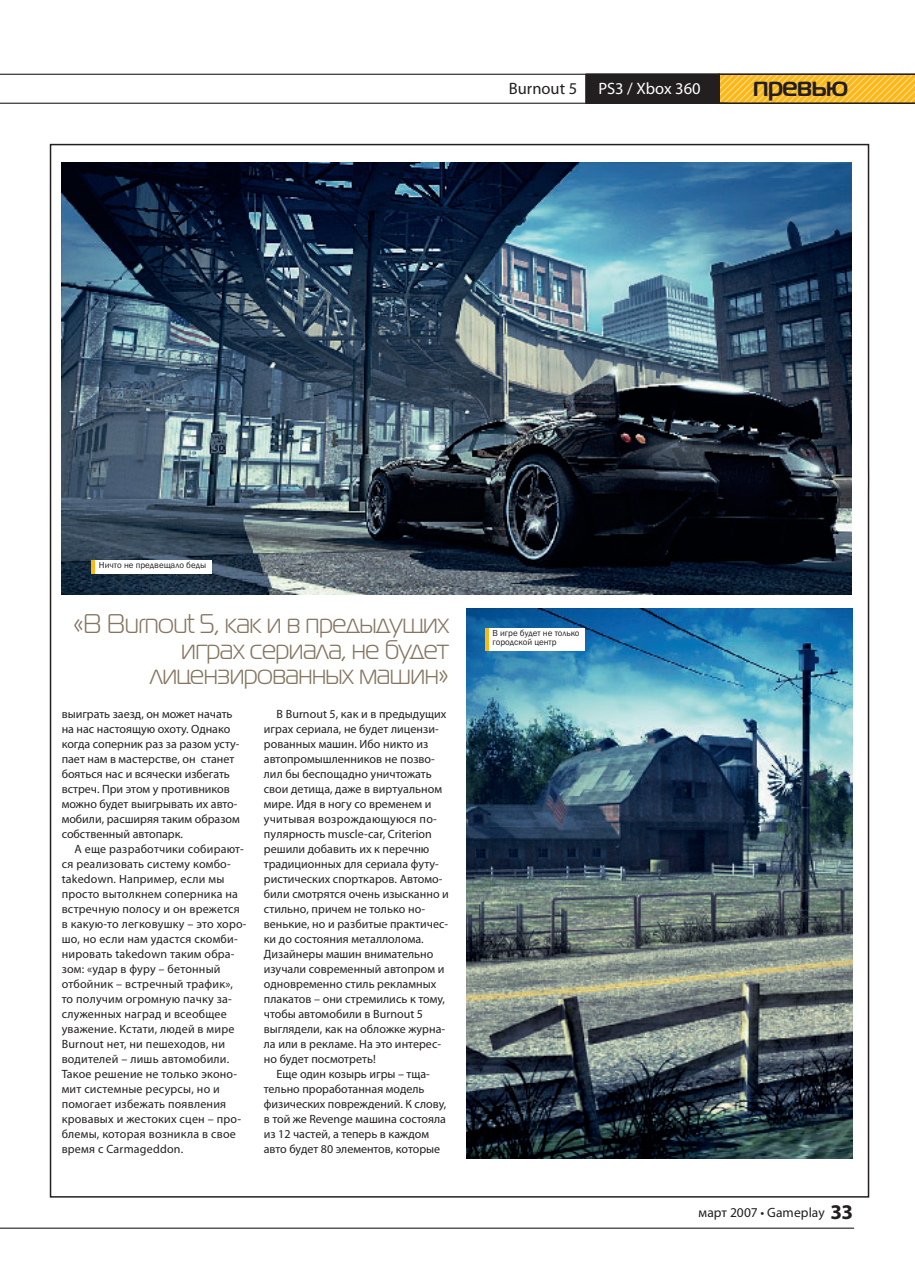
<style>
.page{position:relative;width:915px;height:1263px;background:#fff}
.page>*{position:absolute;margin:0;border:0;box-sizing:border-box;transform-origin:0 0}
.t1{font:27px/25.5px "Magistral C";letter-spacing:-.02em;color:#867661;text-align:right}
.t2{font:700 27px "Magistral C";letter-spacing:-.02em;color:#231f20}
.t3{font:16.5px "Myriad Pro";color:#fff}
.t4{font:16.5px "Myriad Pro";color:#231f20}
.t5{font:13.5px "Myriad Pro";letter-spacing:.005em;color:#231f20}
.t6{font:12px "Myriad Pro";letter-spacing:.005em;color:#231f20}
.t7{font:12px "Myriad Pro";letter-spacing:.025em;color:#231f20}
.t8{font:9px/9px "Franklin Gothic";color:#231f20}
.s1{font-weight:700;font-size:21px}
</style>
<div class="page">
<img style="left:0;top:73px;width:870px;height:1156px">
<svg style="left:585px;top:73px;width:329px;height:31px;background:#9a782d"></svg>
<hr style="left:0;top:103px;width:727px;height:1px;background:#231f20">
<hr style="left:0;top:74px;width:719px;height:1px;background:#231f20">
<div style="left:92px;top:560px;width:120px;height:13px;background:#fff"></div>
<hr style="left:92px;top:560px;width:3px;height:14px;background:#fcb814">
<div style="left:485px;top:628px;width:99px;height:23px;background:#fff"></div>
<hr style="left:485px;top:628px;width:3px;height:23px;background:#fcb814">
<p class="t4" style="left:508px;top:82px;width:70px">Burnout 5</p>
<p class="t3" style="left:598px;top:82px;width:104px">PS3 / Xbox 360</p>
<p class="t2" style="left:753px;top:76px;width:96px">превью</p>
<p class="t8" style="left:99px;top:562px;width:109px">Ничто не предвещало беды</p>
<p class="t1" style="left:73px;top:613px;width:377px">«В Burnout 5, как и в предыдущих играх сериала, не будет лицензированных машин»</p>
<p class="t6" style="left:62px;top:709px;width:172px">выиграть заезд, он может начать</p>
<p class="t6" style="left:62px;top:724px;width:170px">на нас настоящую охоту. Однако</p>
<p class="t6" style="left:62px;top:739px;width:179px">когда соперник раз за разом усту-</p>
<p class="t6" style="left:62px;top:754px;width:174px">пает нам в мастерстве, он станет</p>
<p class="t6" style="left:62px;top:769px;width:170px">бояться нас и всячески избегать</p>
<p class="t6" style="left:62px;top:784px;width:170px">встреч. При этом у противников</p>
<p class="t6" style="left:62px;top:799px;width:177px">можно будет выигрывать их авто-</p>
<p class="t6" style="left:62px;top:814px;width:179px">мобили, расширяя таким образом</p>
<p class="t6" style="left:62px;top:829px;width:123px">собственный автопарк.</p>
<p class="t6" style="left:74px;top:844px;width:171px">А еще разработчики собирают-</p>
<p class="t6" style="left:62px;top:859px;width:170px">ся реализовать систему комбо-</p>
<p class="t6" style="left:62px;top:874px;width:164px">takedown. Например, если мы</p>
<p class="t6" style="left:62px;top:889px;width:178px">просто вытолкнем соперника на</p>
<p class="t6" style="left:62px;top:904px;width:180px">встречную полосу и он врежется</p>
<p class="t6" style="left:62px;top:919px;width:186px">в какую-то легковушку – это хоро-</p>
<p class="t6" style="left:62px;top:934px;width:177px">шо, но если нам удастся скомби-</p>
<p class="t6" style="left:62px;top:949px;width:174px">нировать takedown таким обра-</p>
<p class="t6" style="left:62px;top:964px;width:160px">зом: «удар в фуру – бетонный</p>
<p class="t6" style="left:62px;top:979px;width:173px">отбойник – встречный трафик»,</p>
<p class="t6" style="left:62px;top:994px;width:172px">то получим огромную пачку за-</p>
<p class="t6" style="left:62px;top:1009px;width:166px">служенных наград и всеобщее</p>
<p class="t6" style="left:62px;top:1024px;width:174px">уважение. Кстати, людей в мире</p>
<p class="t6" style="left:62px;top:1039px;width:165px">Burnout нет, ни пешеходов, ни</p>
<p class="t6" style="left:62px;top:1054px;width:169px">водителей – лишь автомобили.</p>
<p class="t6" style="left:62px;top:1069px;width:177px">Такое решение не только эконо-</p>
<p class="t6" style="left:62px;top:1084px;width:160px">мит системные ресурсы, но и</p>
<p class="t6" style="left:62px;top:1099px;width:166px">помогает избежать появления</p>
<p class="t6" style="left:62px;top:1114px;width:181px">кровавых и жестоких сцен – про-</p>
<p class="t6" style="left:62px;top:1129px;width:175px">блемы, которая возникла в свое</p>
<p class="t6" style="left:62px;top:1144px;width:123px">время с Carmageddon.</p>
<p class="t6" style="left:276px;top:709px;width:171px">В Burnout 5, как и в предыдущих</p>
<p class="t6" style="left:264px;top:724px;width:176px">играх сериала, не будет лицензи-</p>
<p class="t6" style="left:264px;top:739px;width:166px">рованных машин. Ибо никто из</p>
<p class="t6" style="left:264px;top:754px;width:172px">автопромышленников не позво-</p>
<p class="t6" style="left:264px;top:769px;width:169px">лил бы беспощадно уничтожать</p>
<p class="t6" style="left:264px;top:784px;width:180px">свои детища, даже в виртуальном</p>
<p class="t6" style="left:264px;top:799px;width:169px">мире. Идя в ногу со временем и</p>
<p class="t7" style="left:264px;top:814px;width:174px">учитывая возрождающуюся по-</p>
<p class="t6" style="left:264px;top:829px;width:169px">пулярность muscle-car, Criterion</p>
<p class="t6" style="left:264px;top:844px;width:167px">решили добавить их к перечню</p>
<p class="t6" style="left:264px;top:859px;width:176px">традиционных для сериала футу-</p>
<p class="t6" style="left:264px;top:874px;width:180px">ристических спорткаров. Автомо-</p>
<p class="t6" style="left:264px;top:889px;width:186px">били смотрятся очень изысканно и</p>
<p class="t6" style="left:264px;top:904px;width:163px">стильно, причем не только но-</p>
<p class="t6" style="left:264px;top:919px;width:186px">венькие, но и разбитые практичес-</p>
<p class="t6" style="left:264px;top:934px;width:161px">ки до состояния металлолома.</p>
<p class="t6" style="left:264px;top:949px;width:171px">Дизайнеры машин внимательно</p>
<p class="t6" style="left:264px;top:964px;width:182px">изучали современный автопром и</p>
<p class="t6" style="left:264px;top:979px;width:174px">одновременно стиль рекламных</p>
<p class="t6" style="left:264px;top:994px;width:183px">плакатов – они стремились к тому,</p>
<p class="t6" style="left:264px;top:1009px;width:161px">чтобы автомобили в Burnout 5</p>
<p class="t6" style="left:264px;top:1024px;width:183px">выглядели, как на обложке журна-</p>
<p class="t6" style="left:264px;top:1039px;width:179px">ла или в рекламе. На это интерес-</p>
<p class="t6" style="left:264px;top:1054px;width:113px">но будет посмотреть!</p>
<p class="t6" style="left:276px;top:1069px;width:155px">Еще один козырь игры – тща-</p>
<p class="t6" style="left:264px;top:1084px;width:162px">тельно проработанная модель</p>
<p class="t6" style="left:264px;top:1099px;width:184px">физических повреждений. К слову,</p>
<p class="t6" style="left:264px;top:1114px;width:184px">в той же Revenge машина состояла</p>
<p class="t6" style="left:264px;top:1129px;width:167px">из 12 частей, а теперь в каждом</p>
<p class="t6" style="left:264px;top:1144px;width:178px">авто будет 80 элементов, которые</p>
<p class="t8" style="left:492px;top:630px;width:89px">В игре будет не только городской центр</p>
<p class="t5" style="left:698px;top:1207px;width:156px">март 2007 • Gameplay <span class="s1">33</span></p>
</div>
